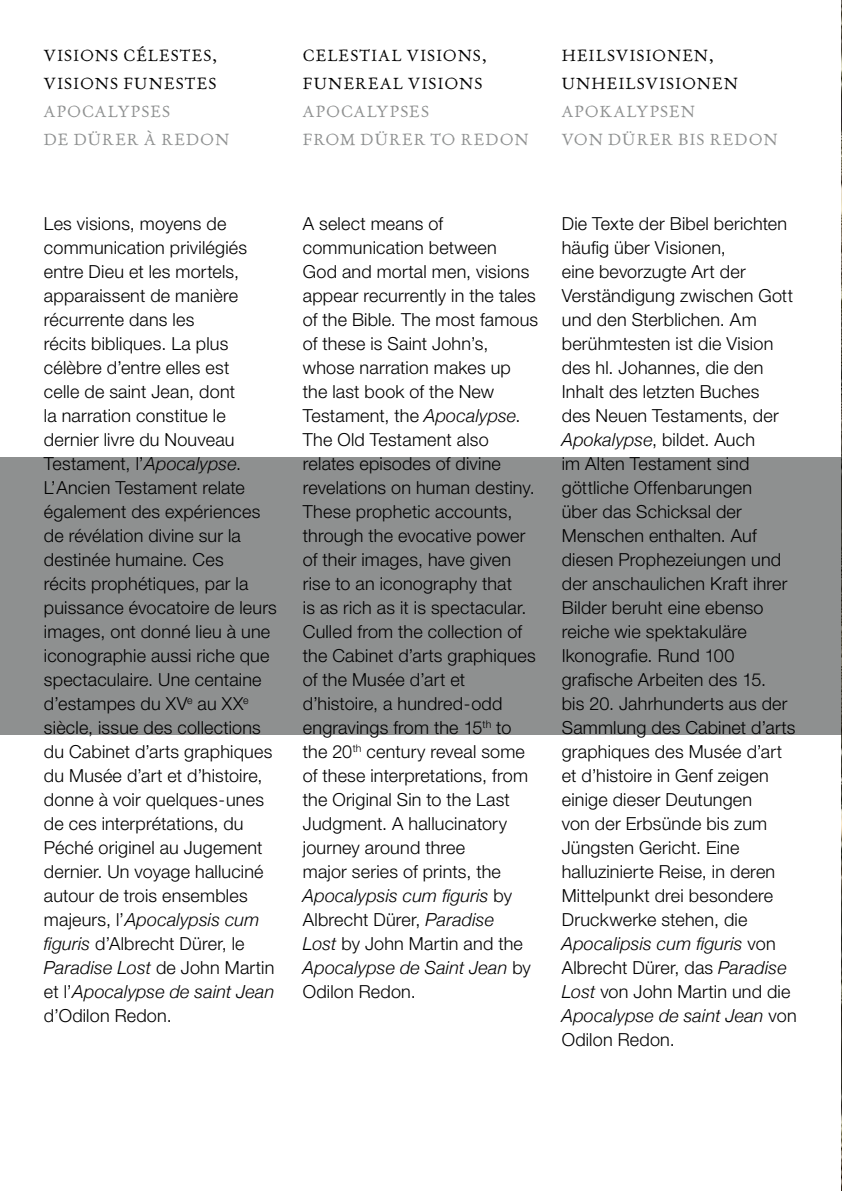
<style>
.page{position:relative;width:842px;height:1191px;background:#fff}
.page>*{position:absolute;margin:0;border:0;box-sizing:border-box;transform-origin:0 0}
.t1{font:300 18px/24px "Helvetica Neue LT Std";letter-spacing:.01em;color:#000}
.t2{font:italic 300 18px/24px "Helvetica Neue";letter-spacing:.01em;color:#000}
.t3{font:16px/28px "Old Claude LP Regular";letter-spacing:.065em;color:#000}
.t4{font:16px/28px "Old Claude LP Regular";letter-spacing:.06em;color:#8e9090}
.s1{font-family:"Helvetica Neue";font-style:italic}
.s2{font-family:"Helvetica Neue LT Std";font-style:normal}
</style>
<div class="page">
<img style="left:841px;top:0;width:1px;height:1191px">
<div style="left:0;top:457px;width:842px;height:277px;background:#8e9090"></div>
<p class="t3" style="left:44px;top:42px;width:175px">VISIONS CÉLESTES,<br>VISIONS FUNESTES</p>
<p class="t4" style="left:44px;top:98px;width:187px">APOCALYPSES<br>DE DÜRER À REDON</p>
<p class="t3" style="left:303px;top:42px;width:185px">CELESTIAL VISIONS,<br>FUNEREAL VISIONS</p>
<p class="t4" style="left:303px;top:98px;width:227px">APOCALYPSES<br>FROM DÜRER TO REDON</p>
<p class="t3" style="left:562px;top:42px;width:178px">HEILSVISIONEN,<br>UNHEILSVISIONEN</p>
<p class="t4" style="left:562px;top:98px;width:217px">APOKALYPSEN<br>VON DÜRER BIS REDON</p>
<p class="t1" style="left:44px;top:211px;width:234px">Les visions, moyens de communication privilégiés entre Dieu et les mortels, apparaissent de manière récurrente dans les<br>récits bibliques. La plus célèbre d’entre elles est<br>celle de saint Jean, dont<br>la narration constitue le dernier livre du Nouveau<br>Testament, l’<span class="s1">Apocalypse</span>.<br>L’Ancien Testament relate également des expériences de révélation divine sur la destinée humaine. Ces<br>récits prophétiques, par la puissance évocatoire de leurs images, ont donné lieu à une iconographie aussi riche que spectaculaire. Une centaine d’estampes du XV<sup>e</sup> au XX<sup>e </sup>siècle, issue des collections du Cabinet d’arts graphiques du Musée d’art et d’histoire, donne à voir quelques-unes de ces interprétations, du<br>Péché originel au Jugement dernier. Un voyage halluciné autour de trois ensembles</p>
<p class="t2" style="left:44px;top:906px;width:217px"><span class="s2">majeurs, l’</span>Apocalypsis cum</p>
<p class="t1" style="left:44px;top:931px;width:202px"><span class="s1">figuris</span> d’Albrecht Dürer, le</p>
<p class="t2" style="left:44px;top:954px;width:232px">Paradise Lost <span class="s2">de John Martin et l’</span>Apocalypse de saint Jean</p>
<p class="t1" style="left:44px;top:1003px;width:129px">d’Odilon Redon.</p>
<p class="t1" style="left:303px;top:211px;width:237px">A select means of communication between<br>God and mortal men, visions appear recurrently in the tales of the Bible. The most famous of these is Saint John’s, whose narration makes up the last book of the New<br>Testament, the <span class="s1">Apocalypse</span>.<br>The Old Testament also relates episodes of divine revelations on human destiny.<br>These prophetic accounts, through the evocative power of their images, have given rise to an iconography that<br>is as rich as it is spectacular.<br>Culled from the collection of the Cabinet d’arts graphiques of the Musée d’art et d’histoire, a hundred-odd engravings from the 15<sup>th</sup> to the 20<sup>th</sup> century reveal some of these interpretations, from the Original Sin to the Last<br>Judgment. A hallucinatory journey around three<br>major series of prints, the</p>
<p class="t2" style="left:303px;top:882px;width:211px">Apocalypsis cum figuris <span class="s2">by</span></p>
<p class="t1" style="left:303px;top:907px;width:221px">Albrecht Dürer, <span class="s1">Paradise<br>Lost</span> by John Martin and the</p>
<p class="t2" style="left:303px;top:954px;width:230px">Apocalypse de Saint Jean <span class="s2">by</span></p>
<p class="t1" style="left:303px;top:979px;width:114px">Odilon Redon.</p>
<p class="t1" style="left:562px;top:211px;width:235px">Die Texte der Bibel berichten häufig über Visionen,<br>eine bevorzugte Art der<br>Verständigung zwischen Gott und den Sterblichen. Am berühmtesten ist die Vision des hl. Johannes, die den<br>Inhalt des letzten Buches<br>des Neuen Testaments, der<br><span class="s1">Apokalypse</span>, bildet. Auch<br>im Alten Testament sind göttliche Offenbarungen<br>über das Schicksal der<br>Menschen enthalten. Auf diesen Prophezeiungen und der anschaulichen Kraft ihrer<br>Bilder beruht eine ebenso reiche wie spektakuläre<br>Ikonografie. Rund 100 grafische Arbeiten des 15.<br>bis 20. Jahrhunderts aus der<br>Sammlung des Cabinet d’arts graphiques des Musée d’art et d’histoire in Genf zeigen einige dieser Deutungen<br>von der Erbsünde bis zum<br>Jüngsten Gericht. Eine halluzinierte Reise, in deren<br>Mittelpunkt drei besondere<br>Druckwerke stehen, die</p>
<p class="t2" style="left:562px;top:930px;width:215px">Apocalipsis cum figuris <span class="s2">von</span></p>
<p class="t1" style="left:562px;top:955px;width:230px">Albrecht Dürer, das <span class="s1">Paradise<br>Lost</span> von John Martin und die</p>
<p class="t2" style="left:562px;top:1002px;width:236px">Apocalypse de saint Jean <span class="s2">von</span></p>
<p class="t1" style="left:562px;top:1027px;width:114px">Odilon Redon.</p>
</div>
